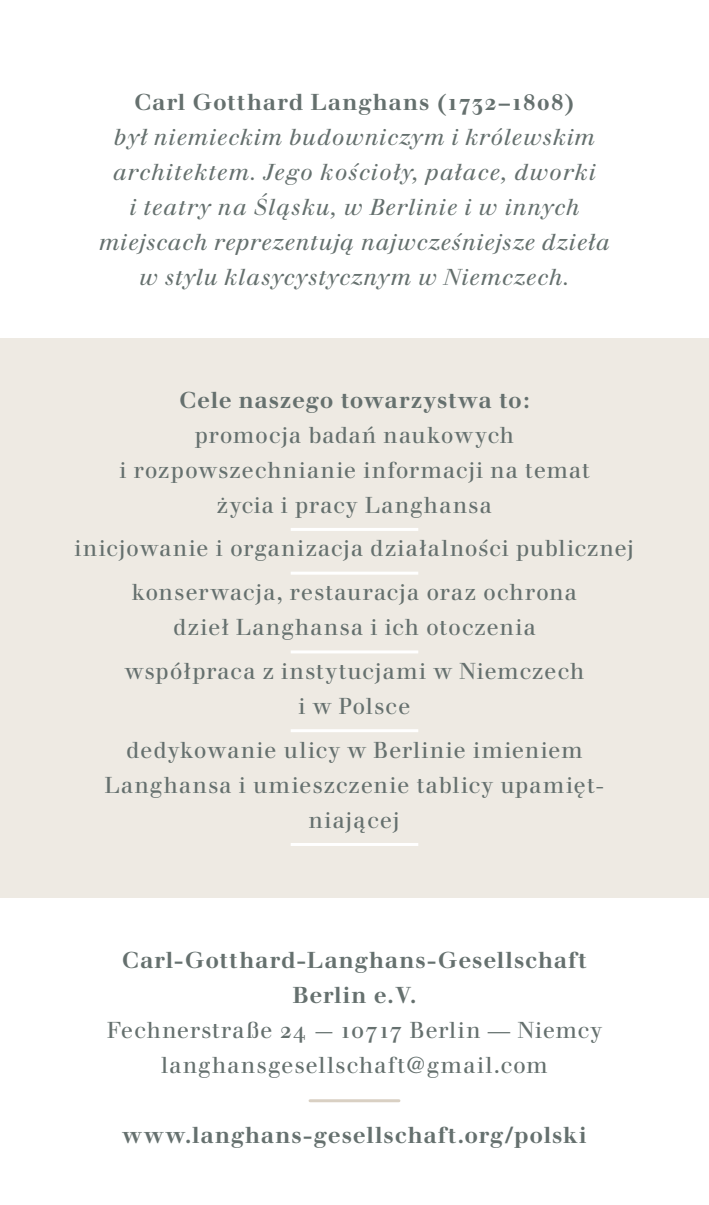
<style>
.page{position:relative;width:709px;height:1205px;background:#fff}
.page>*{position:absolute;margin:0;border:0;box-sizing:border-box;transform-origin:0 0}
.t1{font:22.5px/35px "Walbaum";letter-spacing:.04em;color:#65706e;text-align:center}
.t2{font:italic 22.5px/35px "Walbaum";letter-spacing:.04em;color:#65706e;text-align:center}
.t3{font:22.5px/35px "Walbaum Bold Os F";letter-spacing:.04em;color:#65706e;text-align:center}
.t4{font:700 22.5px "Walbaum";letter-spacing:.035em;color:#65706e}
.s1{font-family:"Walbaum Roman SC"}
</style>
<div class="page">
<div style="left:0;top:338px;width:709px;height:559px;background:#eeeae3"></div>
<hr style="left:291px;top:528px;width:127px;height:3px;background:#fff">
<hr style="left:291px;top:572px;width:127px;height:3px;background:#fff">
<hr style="left:291px;top:650px;width:127px;height:3px;background:#fff">
<hr style="left:291px;top:729px;width:127px;height:3px;background:#fff">
<hr style="left:291px;top:843px;width:127px;height:3px;background:#fff">
<hr style="left:310px;top:1099px;width:89px;height:3px;background:#d9d0c3">
<p class="t3" style="left:134px;top:84px;width:442px">Carl Gotthard Langhans (1732–1808)</p>
<p class="t2" style="left:99px;top:119px;width:512px">był niemieckim budowniczym i królewskim architektem. Jego kos´cioły, pałace, dworki<br>i teatry na S´la˛sku, w Berlinie i w innych miejscach reprezentuja˛ najwczes´niejsze dzieła w stylu klasycystycznym w Niemczech.</p>
<p class="t3" style="left:179px;top:382px;width:352px">Cele naszego towarzystwa to:</p>
<p class="t1" style="left:119px;top:417px;width:471px">promocja badan´ naukowych<br>i -rozpowszechnianie informacji na temat z˙ ycia i pracy Langhansa</p>
<p class="t1" style="left:75px;top:527px;width:561px;line-height:43.8px">inicjowanie i organizacja działalnos´ci publicznej konserwacja, restauracja oraz ochrona</p>
<p class="t1" style="left:125px;top:605px;width:461px;line-height:43.8px">dzieł Langhansa i ich otoczenia współpraca z instytucjami w Niemczech</p>
<p class="t1" style="left:126px;top:684px;width:458px;line-height:43.8px">i w -Polsce<br>dedykowanie ulicy w Berlinie imieniem</p>
<p class="t1" style="left:104px;top:767px;width:501px">Langhansa i umieszczenie tablicy upamie˛ t&shy;niaja˛cej</p>
<p class="t3" style="left:122px;top:942px;width:466px">Carl-Gotthard-Langhans-Gesellschaft<br>Berlin e.V.</p>
<p class="t1" style="left:107px;top:1012px;width:497px">Fechnerstraße <span class="s1">24 — 10717</span> Berlin — Niemcy langhansgesellschaft@gmail.com</p>
<p class="t4" style="left:122px;top:1121px;width:466px">www.langhans-gesellschaft.org/polski</p>
</div>
